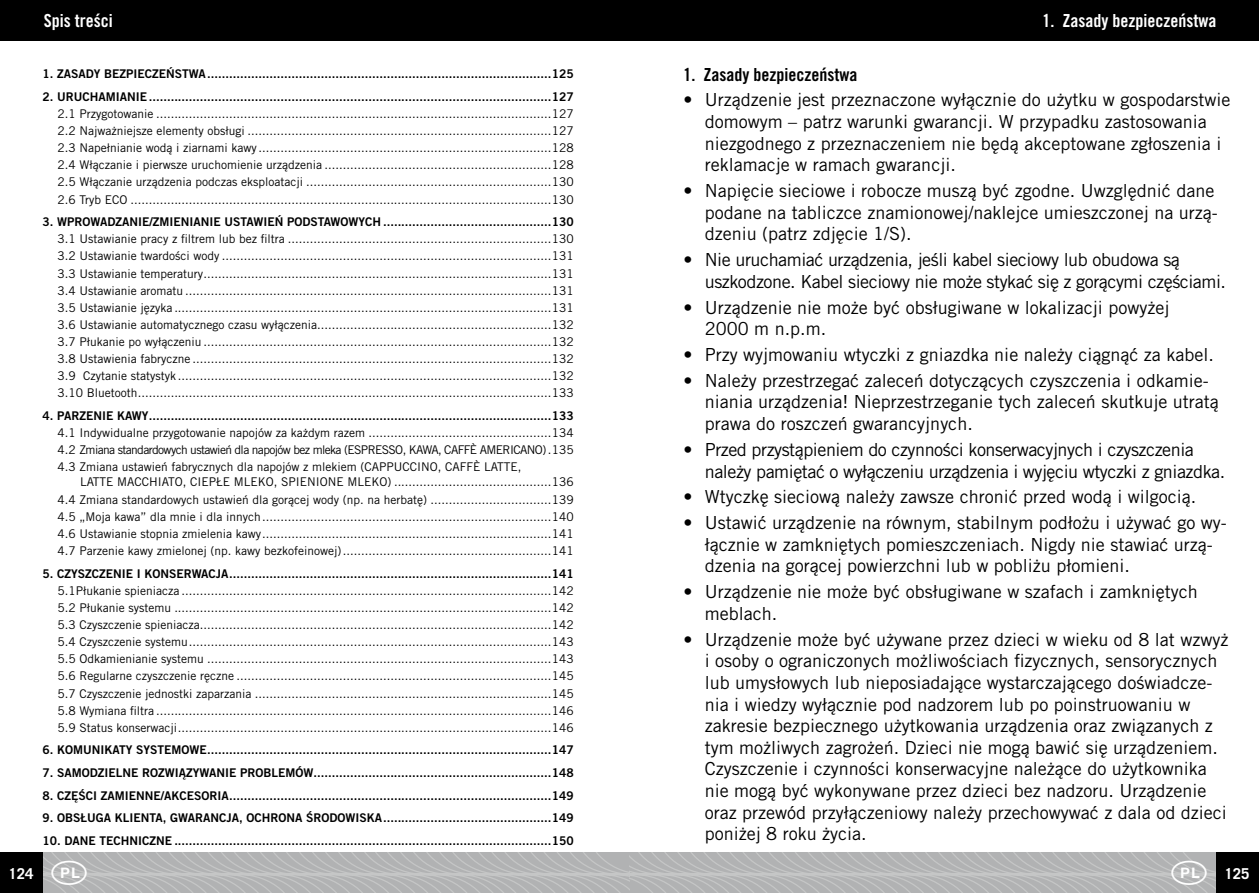
<style>
.page{position:relative;width:1259px;height:893px;background:#fff}
.page>*{position:absolute;margin:0;border:0;box-sizing:border-box;transform-origin:0 0}
.t1{font:18px/21.6px "Trade Gothic LT Pro";color:#000}
.t2{font:18px/21.6px "Trade Gothic LT Pro";letter-spacing:-.025em;color:#000}
.t3{font:18px "Trade Gothic LT Pro Bd Cn 20";color:#fff}
.t4{font:18px "Trade Gothic LT Pro Bd Cn 20";color:#000}
.t5{font:700 15px "Trade Gothic LT Pro";color:#fff}
.t6{font:12px/17.1px "Trade Gothic LT Pro";color:#000;text-align:justify}
.t7{font:12px "Trade Gothic LT Pro Bd 2";color:#000}
</style>
<div class="page">
<div style="left:0;top:0;width:1259px;height:40px;background:#000"></div>
<div style="left:1216px;top:853px;width:43px;height:40px;background:#000"></div>
<div style="left:0;top:853px;width:42px;height:40px;background:#000"></div>
<svg style="left:42px;top:853px;width:1174px;height:40px;background:#b5b6b7"></svg>
<h1 class="t3" style="left:44px;top:9px;width:70px">Spis treści</h1>
<h1 class="t3" style="left:1042px;top:9px;width:175px">1. Zasady bezpieczeństwa</h1>
<p class="t7" style="left:43px;top:66px;width:533px">1. ZASADY BEZPIECZEŃSTWA ..............................................................................................125</p>
<p class="t7" style="left:43px;top:89px;width:533px">2. URUCHAMIANIE ..............................................................................................................127</p>
<p class="t6" style="left:58px;top:105px;width:518px">2.1 Przygotowanie ............................................................................................................127<br>2.2 Najważniejsze elementy obsługi ...................................................................................127<br>2.3 Napełnianie wodą i ziarnami kawy ................................................................................128<br>2.4 Włączanie i pierwsze uruchomienie urządzenia ..............................................................128<br>2.5 Włączanie urządzenia podczas eksploatacji ...................................................................130<br>2.6 Tryb ECO ...................................................................................................................130</p>
<p class="t7" style="left:43px;top:214px;width:533px">3. WPROWADZANIE/ZMIENIANIE USTAWIEŃ PODSTAWOWYCH ..............................................130</p>
<p class="t6" style="left:58px;top:230px;width:518px">3.1 Ustawianie pracy z filtrem lub bez filtra ........................................................................130<br>3.2 Ustawianie twardości wody ..........................................................................................131<br>3.3 Ustawianie temperatury ...............................................................................................131<br>3.4 Ustawianie aromatu ....................................................................................................131<br>3.5 Ustawianie języka .......................................................................................................131<br>3.6 Ustawianie automatycznego czasu wyłączenia................................................................132<br>3.7 Płukanie po wyłączeniu ...............................................................................................132<br>3.8 Ustawienia fabryczne ..................................................................................................132<br>3.9 Czytanie statystyk ......................................................................................................132<br>3.10 Bluetooth .................................................................................................................133</p>
<p class="t7" style="left:43px;top:408px;width:533px">4. PARZENIE KAWY ..............................................................................................................133</p>
<p class="t6" style="left:58px;top:424px;width:518px">4.1 Indywidualne przygotowanie napojów za każdym razem ..................................................134<br>4.2 Zmiana standardowych ustawień dla napojów bez mleka (ESPRESSO, KAWA, CAFFÈ AMERICANO) .135<br>4.3 Zmiana ustawień fabrycznych dla napojów z mlekiem (CAPPUCCINO, CAFFÈ LATTE,</p>
<p class="t6" style="left:58px;top:473px;width:518px;text-indent:22px">LATTE MACCHIATO, CIEPŁE MLEKO, SPIENIONE MLEKO) ...........................................136<br>4.4 Zmiana standardowych ustawień dla gorącej wody (np. na herbatę) .................................139<br>4.5 „Moja kawa” dla mnie i dla innych ...............................................................................140<br>4.6 Ustawianie stopnia zmielenia kawy ...............................................................................141<br>4.7 Parzenie kawy zmielonej (np. kawy bezkofeinowej) .........................................................141</p>
<p class="t7" style="left:43px;top:566px;width:533px">5. CZYSZCZENIE I KONSERWACJA ........................................................................................141</p>
<p class="t6" style="left:58px;top:582px;width:518px">5.1Płukanie spieniacza .....................................................................................................142<br>5.2 Płukanie systemu .......................................................................................................142<br>5.3 Czyszczenie spieniacza ................................................................................................142<br>5.4 Czyszczenie systemu ...................................................................................................143<br>5.5 Odkamienianie systemu ..............................................................................................143<br>5.6 Regularne czyszczenie ręczne ......................................................................................145<br>5.7 Czyszczenie jednostki zaparzania .................................................................................145<br>5.8 Wymiana filtra ............................................................................................................146<br>5.9 Status konserwacji ......................................................................................................146</p>
<p class="t7" style="left:43px;top:743px;width:533px">6. KOMUNIKATY SYSTEMOWE ..............................................................................................147</p>
<p class="t7" style="left:43px;top:765px;width:533px">7. SAMODZIELNE ROZWIĄZYWANIE PROBLEMÓW.................................................................148</p>
<p class="t7" style="left:43px;top:788px;width:533px">8. CZĘŚCI ZAMIENNE/AKCESORIA ........................................................................................149</p>
<p class="t7" style="left:43px;top:811px;width:533px">9. OBSŁUGA KLIENTA, GWARANCJA, OCHRONA ŚRODOWISKA ..............................................149</p>
<p class="t7" style="left:43px;top:833px;width:533px">10. DANE TECHNICZNE .......................................................................................................150</p>
<h1 class="t4" style="left:683px;top:63px;width:175px">1. Zasady bezpieczeństwa</h1>
<h1 class="t1" style="left:705px;top:89px;width:527px;text-indent:-21px">• Urządzenie jest przeznaczone wyłącznie do użytku w gospodarstwie domowym – patrz warunki gwarancji. W przypadku zastosowania niezgodnego z przeznaczeniem nie będą akceptowane zgłoszenia i reklamacje w ramach gwarancji.</h1>
<h1 class="t1" style="left:705px;top:180px;width:514px;text-indent:-21px">• Napięcie sieciowe i robocze muszą być zgodne. Uwzględnić dane podane na tabliczce znamionowej/naklejce umieszczonej na urzą&shy;dzeniu (patrz zdjęcie 1/S).</h1>
<h1 class="t2" style="left:705px;top:249px;width:523px;text-indent:-21px">• Nie uruchamiać urządzenia, jeśli kabel sieciowy lub obudowa są uszkodzone. Kabel sieciowy nie może stykać się z gorącymi częściami.</h1>
<h1 class="t1" style="left:705px;top:296px;width:466px;text-indent:-21px">• Urządzenie nie może być obsługiwane w lokalizacji powyżej<br>2000 m n.p.m.</h1>
<h1 class="t1" style="left:683px;top:344px;width:532px">• Przy wyjmowaniu wtyczki z gniazdka nie należy ciągnąć za kabel.</h1>
<h1 class="t1" style="left:705px;top:369px;width:515px;text-indent:-21px">• Należy przestrzegać zaleceń dotyczących czyszczenia i odkamie&shy;niania urządzenia! Nieprzestrzeganie tych zaleceń skutkuje utratą prawa do roszczeń gwarancyjnych.</h1>
<h1 class="t2" style="left:705px;top:438px;width:522px;text-indent:-21px">• Przed przystąpieniem do czynności konserwacyjnych i czyszczenia należy pamiętać o wyłączeniu urządzenia i wyjęciu wtyczki z gniazdka.</h1>
<h1 class="t1" style="left:683px;top:486px;width:514px">• Wtyczkę sieciową należy zawsze chronić przed wodą i wilgocią.</h1>
<h1 class="t1" style="left:705px;top:512px;width:523px;text-indent:-21px">• Ustawić urządzenie na równym, stabilnym podłożu i używać go wy&shy;łącznie w zamkniętych pomieszczeniach. Nigdy nie stawiać urzą&shy;dzenia na gorącej powierzchni lub w pobliżu płomieni.</h1>
<h1 class="t1" style="left:705px;top:581px;width:494px;text-indent:-21px">• Urządzenie nie może być obsługiwane w szafach i zamkniętych meblach.</h1>
<p class="t1" style="left:705px;top:628px;width:525px;text-indent:-21px">• Urządzenie może być używane przez dzieci w wieku od 8 lat wzwyż i osoby o ograniczonych możliwościach fizycznych, sensorycznych lub umysłowych lub nieposiadające wystarczającego doświadcze&shy;nia i wiedzy wyłącznie pod nadzorem lub po poinstruowaniu w zakresie bezpiecznego użytkowania urządzenia oraz związanych z tym możliwych zagrożeń. Dzieci nie mogą bawić się urządzeniem.<br>Czyszczenie i czynności konserwacyjne należące do użytkownika nie mogą być wykonywane przez dzieci bez nadzoru. Urządzenie oraz przewód przyłączeniowy należy przechowywać z dala od dzieci poniżej 8 roku życia.</p>
<p class="t5" style="left:8px;top:865px;width:27px">124</p>
<p class="t5" style="left:1224px;top:865px;width:27px">125</p>
</div>
